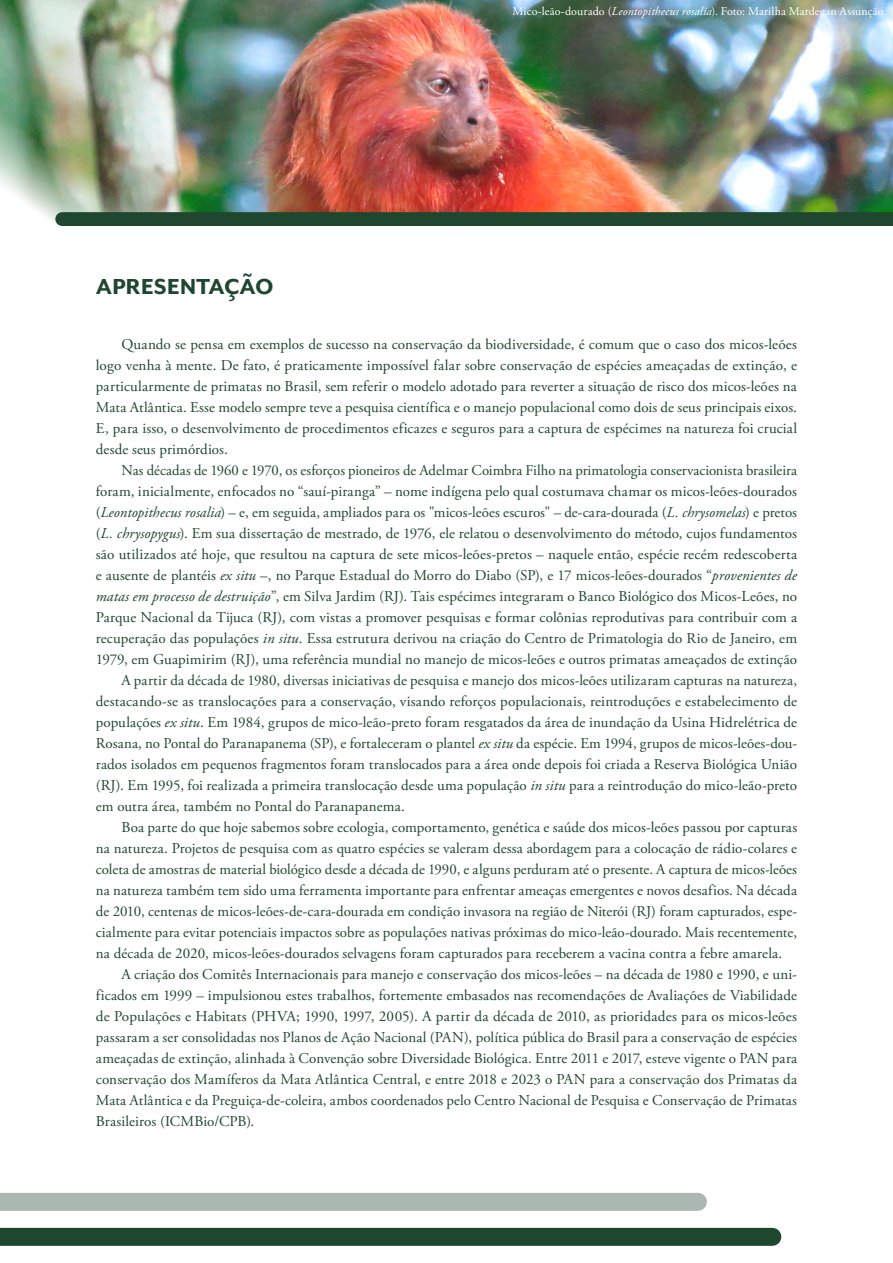
<style>
.page{position:relative;width:893px;height:1263px;background:#fff}
.page>*{position:absolute;margin:0;border:0;box-sizing:border-box;transform-origin:0 0}
.t1{font:700 31.5px "Mr Eaves XL San OT";letter-spacing:-.005em;color:#1f472f}
.t2{font:15px/21px "Adobe Garamond Pro";letter-spacing:.005em;color:#1f472f;text-align:justify}
.t3{font:12px "Adobe Garamond Pro";letter-spacing:.01em;color:#fff}
.s1{font-style:italic}
</style>
<div class="page">
<div style="left:0;top:1193px;width:698px;height:18px;background:#abb8af"></div>
<div style="left:0;top:1228px;width:772px;height:18px;background:#1f472f"></div>
<img style="left:0;top:0;width:893px;height:220px">
<div style="left:62px;top:212px;width:831px;height:14px;background:#1f472f"></div>
<p class="t3" style="left:512px;top:4px;width:376px">Mico-leão-dourado (<span class="s1">Leontopithecus rosalia</span>). Foto: Marilha Mardegan Assunção.</p>
<h1 class="t1" style="left:96px;top:267px;width:179px">APRESENTAÇÃO</h1>
<p class="t2" style="left:96px;top:334px;width:703px;text-indent:26px">Quando se pensa em exemplos de sucesso na conservação da biodiversidade, é comum que o caso dos micos-leões logo venha à mente. De fato, é praticamente impossível falar sobre conservação de espécies ameaçadas de extinção, e particularmente de primatas no Brasil, sem referir o modelo adotado para reverter a situação de risco dos micos-leões na Mata Atlântica. Esse modelo sempre teve a pesquisa científica e o manejo populacional como dois de seus principais eixos.<br>E, para isso, o desenvolvimento de procedimentos eficazes e seguros para a captura de espécimes na natureza foi crucial desde seus primórdios.</p>
<p class="t2" style="left:121px;top:460px;width:677px">Nas décadas de 1960 e 1970, os esforços pioneiros de Adelmar Coimbra Filho na primatologia conservacionista brasileira</p>
<p class="t2" style="left:96px;top:481px;width:703px">foram, inicialmente, enfocados no “sauí-piranga” – nome indígena pelo qual costumava chamar os micos-leões-dourados</p>
<p class="t2" style="left:96px;top:502px;width:703px">(<span class="s1">Leontopithecus rosalia</span>) – e, em seguida, ampliados para os "micos-leões escuros" – de-cara-dourada (<span class="s1">L. chrysomelas</span>) e pretos</p>
<p class="t2" style="left:96px;top:523px;width:703px">(<span class="s1">L. chrysopygus</span>). Em sua dissertação de mestrado, de 1976, ele relatou o desenvolvimento do método, cujos fundamentos</p>
<p class="t2" style="left:96px;top:544px;width:703px">são utilizados até hoje, que resultou na captura de sete micos-leões-pretos – naquele então, espécie recém redescoberta</p>
<p class="t2" style="left:96px;top:565px;width:703px">e ausente de plantéis <span class="s1">ex situ</span> –, no Parque Estadual do Morro do Diabo (SP), e 17 micos-leões-dourados “<span class="s1">provenientes de</span></p>
<p class="t2" style="left:96px;top:586px;width:703px"><span class="s1">matas em processo de destruição</span>”, em Silva Jardim (RJ). Tais espécimes integraram o Banco Biológico dos Micos-Leões, no</p>
<p class="t2" style="left:96px;top:607px;width:703px">Parque Nacional da Tijuca (RJ), com vistas a promover pesquisas e formar colônias reprodutivas para contribuir com a</p>
<p class="t2" style="left:96px;top:628px;width:703px">recuperação das populações <span class="s1">in situ</span>. Essa estrutura derivou na criação do Centro de Primatologia do Rio de Janeiro, em</p>
<p class="t2" style="left:96px;top:649px;width:703px">1979, em Guapimirim (RJ), uma referência mundial no manejo de micos-leões e outros primatas ameaçados de extinção</p>
<p class="t2" style="left:121px;top:670px;width:677px">A partir da década de 1980, diversas iniciativas de pesquisa e manejo dos micos-leões utilizaram capturas na natureza,</p>
<p class="t2" style="left:96px;top:691px;width:703px">destacando-se as translocações para a conservação, visando reforços populacionais, reintroduções e estabelecimento de</p>
<p class="t2" style="left:96px;top:712px;width:703px">populações <span class="s1">ex situ</span>. Em 1984, grupos de mico-leão-preto foram resgatados da área de inundação da Usina Hidrelétrica de</p>
<p class="t2" style="left:96px;top:733px;width:703px">Rosana, no Pontal do Paranapanema (SP), e fortaleceram o plantel <span class="s1">ex situ</span> da espécie. Em 1994, grupos de micos-leões-dou-</p>
<p class="t2" style="left:96px;top:754px;width:703px">rados isolados em pequenos fragmentos foram translocados para a área onde depois foi criada a Reserva Biológica União</p>
<p class="t2" style="left:96px;top:775px;width:703px">(RJ). Em 1995, foi realizada a primeira translocação desde uma população <span class="s1">in situ</span> para a reintrodução do mico-leão-preto</p>
<p class="t2" style="left:96px;top:796px;width:310px">em outra área, também no Pontal do Paranapanema.</p>
<p class="t2" style="left:121px;top:817px;width:677px">Boa parte do que hoje sabemos sobre ecologia, comportamento, genética e saúde dos micos-leões passou por capturas</p>
<p class="t2" style="left:96px;top:838px;width:703px">na natureza. Projetos de pesquisa com as quatro espécies se valeram dessa abordagem para a colocação de rádio-colares e</p>
<p class="t2" style="left:96px;top:859px;width:703px">coleta de amostras de material biológico desde a década de 1990, e alguns perduram até o presente. A captura de micos-leões</p>
<p class="t2" style="left:96px;top:880px;width:703px">na natureza também tem sido uma ferramenta importante para enfrentar ameaças emergentes e novos desafios. Na década</p>
<p class="t2" style="left:96px;top:901px;width:703px">de 2010, centenas de micos-leões-de-cara-dourada em condição invasora na região de Niterói (RJ) foram capturados, espe-</p>
<p class="t2" style="left:96px;top:922px;width:703px">cialmente para evitar potenciais impactos sobre as populações nativas próximas do mico-leão-dourado. Mais recentemente,</p>
<p class="t2" style="left:96px;top:943px;width:688px">na década de 2020, micos-leões-dourados selvagens foram capturados para receberem a vacina contra a febre amarela.</p>
<p class="t2" style="left:121px;top:964px;width:677px">A criação dos Comitês Internacionais para manejo e conservação dos micos-leões – na década de 1980 e 1990, e uni-</p>
<p class="t2" style="left:96px;top:985px;width:703px">ficados em 1999 – impulsionou estes trabalhos, fortemente embasados nas recomendações de Avaliações de Viabilidade</p>
<p class="t2" style="left:96px;top:1006px;width:703px">de Populações e Habitats (PHVA; 1990, 1997, 2005). A partir da década de 2010, as prioridades para os micos-leões</p>
<p class="t2" style="left:96px;top:1027px;width:703px">passaram a ser consolidadas nos Planos de Ação Nacional (PAN), política pública do Brasil para a conservação de espécies</p>
<p class="t2" style="left:96px;top:1048px;width:703px">ameaçadas de extinção, alinhada à Convenção sobre Diversidade Biológica. Entre 2011 e 2017, esteve vigente o PAN para</p>
<p class="t2" style="left:96px;top:1069px;width:703px">conservação dos Mamíferos da Mata Atlântica Central, e entre 2018 e 2023 o PAN para a conservação dos Primatas da</p>
<p class="t2" style="left:96px;top:1090px;width:703px">Mata Atlântica e da Preguiça-de-coleira, ambos coordenados pelo Centro Nacional de Pesquisa e Conservação de Primatas</p>
<p class="t2" style="left:96px;top:1111px;width:160px">Brasileiros (ICMBio/CPB).</p>
</div>
